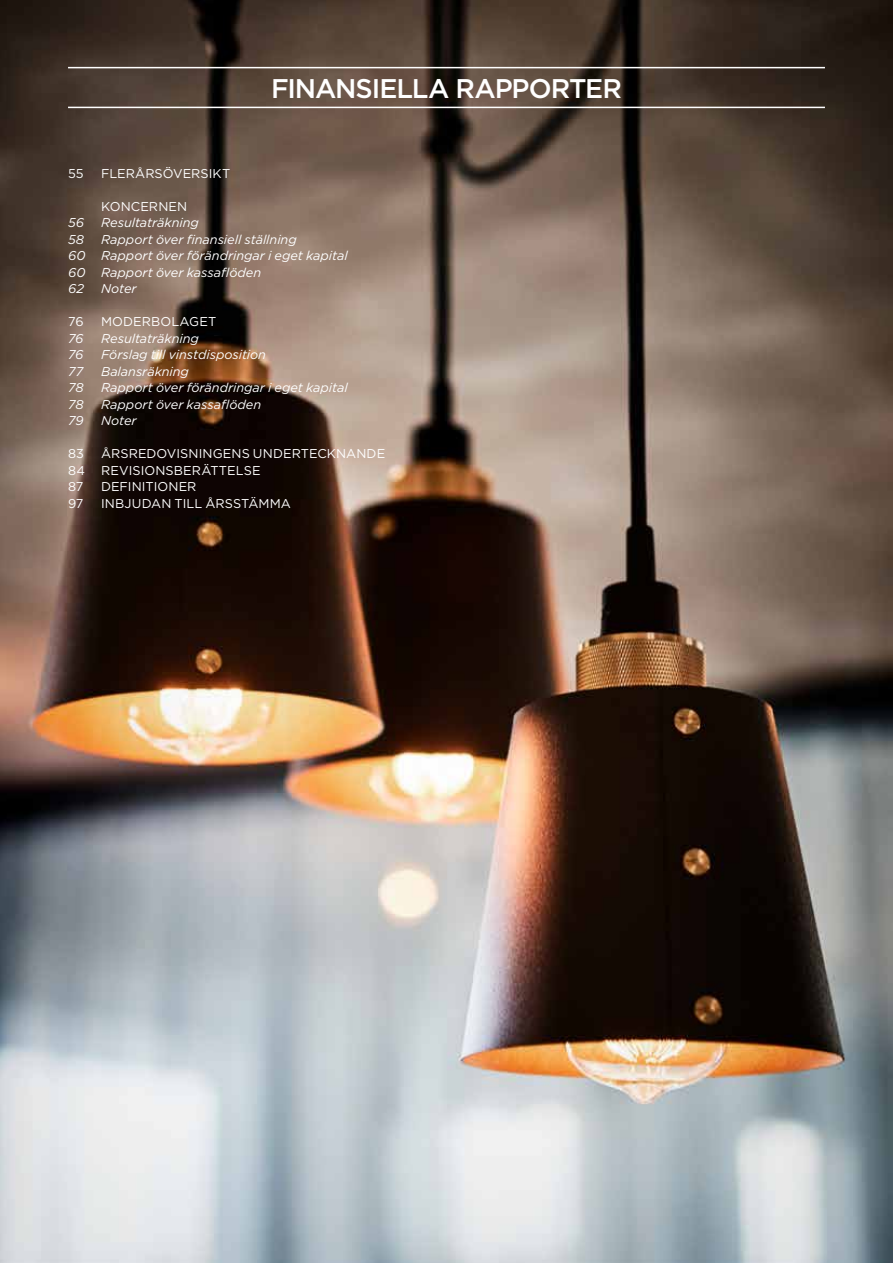
<style>
.page{position:relative;width:893px;height:1263px;background:#fff}
.page>*{position:absolute;margin:0;border:0;box-sizing:border-box;transform-origin:0 0}
.t1{font:500 27px "Gotham";letter-spacing:-.04em;color:#fff}
.t2{font:italic 12.75px/16.5px "Gotham";letter-spacing:-.005em;color:#fff}
.t3{font:12.75px "Gotham";letter-spacing:.005em;color:#fff}
</style>
<div class="page">
<img style="left:0;top:0;width:893px;height:1263px">
<hr style="left:68px;top:67px;width:757px;height:1px;background:#fff">
<hr style="left:68px;top:107px;width:757px;height:1px;background:#fff">
<h1 class="t1" style="left:271px;top:71px;width:352px">FINANSIELLA RAPPORTER</h1>
<p class="t3" style="left:68px;top:165px;width:17px">55</p>
<p class="t3" style="left:101px;top:165px;width:131px">FLERÅRSÖVERSIKT</p>
<p class="t3" style="left:101px;top:198px;width:88px">KONCERNEN</p>
<p class="t2" style="left:68px;top:214px;width:17px">56</p>
<p class="t2" style="left:101px;top:214px;width:99px">Resultaträkning</p>
<p class="t2" style="left:68px;top:231px;width:18px">58</p>
<p class="t2" style="left:68px;top:231px;width:281px;text-indent:33px">Rapport över finansiell ställning<br>60 Rapport över förändringar i eget kapital<br>60 Rapport över kassaflöden<br>62</p>
<p class="t2" style="left:101px;top:280px;width:37px">Noter</p>
<p class="t3" style="left:68px;top:314px;width:17px">76</p>
<p class="t3" style="left:101px;top:314px;width:117px">MODERBOLAGET</p>
<p class="t2" style="left:68px;top:330px;width:17px">76</p>
<p class="t2" style="left:101px;top:330px;width:99px">Resultaträkning</p>
<p class="t2" style="left:68px;top:346px;width:17px">76</p>
<p class="t2" style="left:101px;top:346px;width:167px">Förslag till vinstdisposition</p>
<p class="t2" style="left:68px;top:363px;width:17px">77</p>
<p class="t2" style="left:101px;top:363px;width:89px">Balansräkning</p>
<p class="t2" style="left:68px;top:379px;width:17px">78</p>
<p class="t2" style="left:101px;top:379px;width:248px">Rapport över förändringar i eget kapital</p>
<p class="t2" style="left:68px;top:396px;width:17px">78</p>
<p class="t2" style="left:101px;top:396px;width:162px">Rapport över kassaflöden</p>
<p class="t2" style="left:68px;top:412px;width:17px">79</p>
<p class="t2" style="left:101px;top:412px;width:37px">Noter</p>
<p class="t3" style="left:68px;top:446px;width:18px">83</p>
<p class="t3" style="left:101px;top:446px;width:286px">ÅRSREDOVISNINGENS UNDERTECKNANDE</p>
<p class="t3" style="left:68px;top:462px;width:18px">84</p>
<p class="t3" style="left:101px;top:462px;width:161px">REVISIONSBERÄTTELSE</p>
<p class="t3" style="left:68px;top:479px;width:17px">87</p>
<p class="t3" style="left:101px;top:479px;width:97px">DEFINITIONER</p>
<p class="t3" style="left:68px;top:495px;width:17px">97</p>
<p class="t3" style="left:101px;top:495px;width:191px">INBJUDAN TILL ÅRSSTÄMMA</p>
</div>
